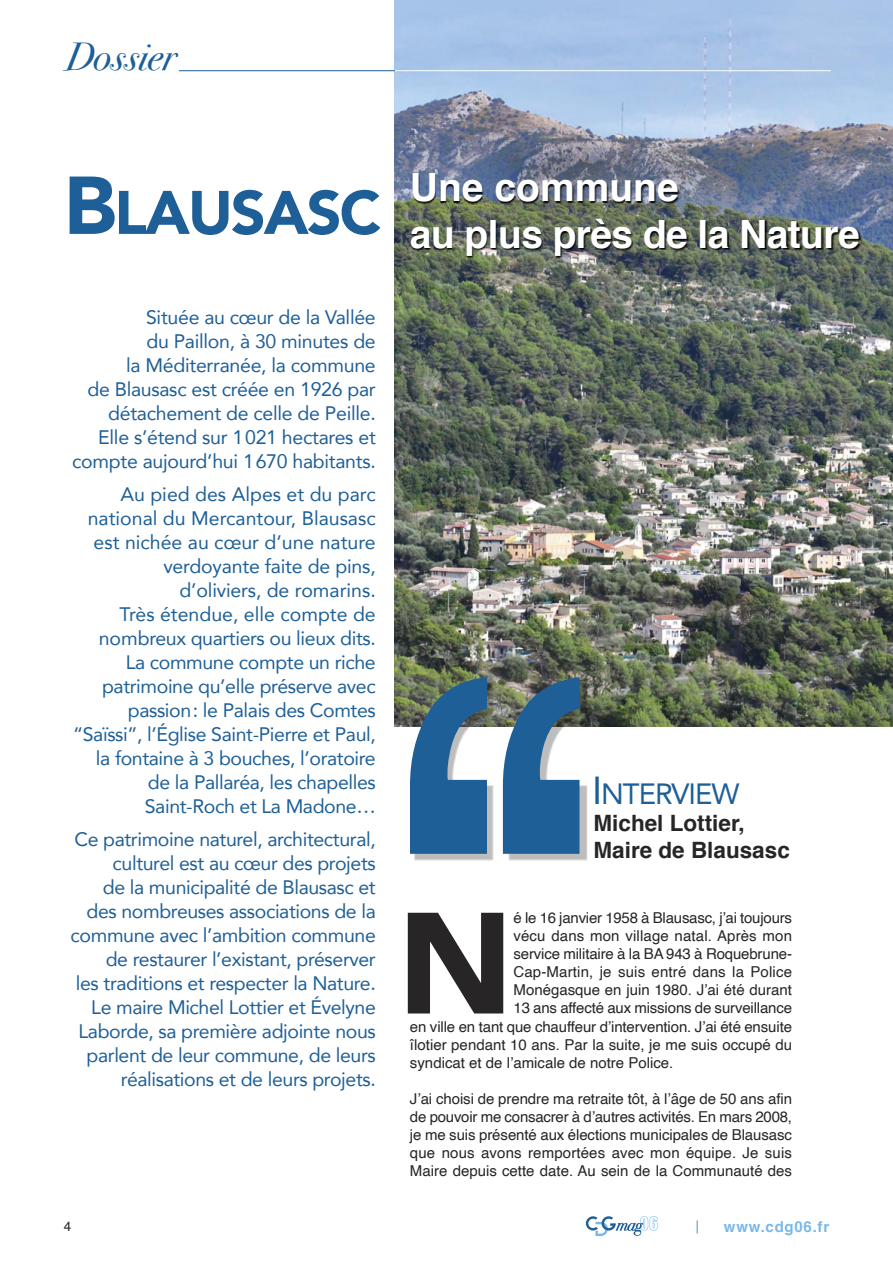
<style>
.page{position:relative;width:893px;height:1263px;background:#fff}
.page>*{position:absolute;margin:0;border:0;box-sizing:border-box;transform-origin:0 0}
.t1{font:900 142.2px "Avenir";color:#272526}
.t2{font:900 60.75px "Avenir";letter-spacing:-.035em;color:#1e5f98}
.t3{font:700 39px "Helvetica";letter-spacing:-.015em;color:#fff}
.t4{font:italic 39px "Bodoni Svty Two OSITCTT";color:#1e5f98}
.t5{font:29.25px "Avenir";letter-spacing:-.035em;color:#1e5f98}
.t6{font:700 22.5px/27px "Helvetica";color:#272526}
.t7{font:19.5px/24px "Avenir";letter-spacing:-.02em;color:#1e5f98;text-align:right}
.t8{font:19.5px/24px "Avenir";color:#1e5f98;text-align:right}
.t9{font:15px/18px "Helvetica";color:#272526;text-align:justify}
.t10{font:700 15px "Helvetica";letter-spacing:.05em;color:#7ab8e8}
.t11{font:13.5px "Helvetica";color:#272526}
.s1{font-size:81px}
.s2{font-size:39px}
</style>
<div class="page">
<img style="left:395px;top:0;width:498px;height:727px">
<svg style="left:696px;top:1220px;width:2px;height:13px"></svg>
<svg style="left:586px;top:1216px;width:72px;height:20px"></svg>
<img style="left:394px;top:161px;width:499px;height:188px">
<hr style="left:181px;top:70px;width:650px;height:1px;background:#fff">
<hr style="left:179px;top:70px;width:216px;height:1px;background:#1e5f98">
<img style="left:414px;top:678px;width:175px;height:183px">
<svg style="left:410px;top:677px;width:169px;height:177px"></svg>
<p class="t4" style="left:65px;top:34px;width:112px">Dossier</p>
<p class="t2" style="left:64px;top:173px;width:319px"><span class="s1">B</span>LAUSASC</p>
<p class="t7" style="left:72px;top:306px;width:305px">Située au cœur de la Vallée<br>du Paillon, à 30 minutes de<br>la Méditerranée, la commune<br>de Blausasc est créée en 1926 par détachement de celle de Peille.<br>Elle s’étend sur 1021 hectares et compte aujourd’hui 1670 habitants.</p>
<p class="t8" style="left:88px;top:483px;width:290px">Au pied des Alpes et du parc national du Mercantour, Blausasc est nichée au cœur d’une nature verdoyante faite de pins, d’oliviers, de romarins.</p>
<p class="t7" style="left:99px;top:603px;width:279px">Très étendue, elle compte de nombreux quartiers ou lieux dits.</p>
<p class="t7" style="left:73px;top:651px;width:304px">La commune compte un riche patrimoine qu’elle préserve avec passion: le Palais des Comtes “Saïssi”, l’Église Saint-Pierre et Paul, la fontaine à 3 bouches, l’oratoire de la Pallaréa, les chapelles<br>Saint-Roch et La Madone…</p>
<p class="t7" style="left:71px;top:828px;width:307px">Ce patrimoine naturel, architectural, culturel est au cœur des projets<br>de la municipalité de Blausasc et des nombreuses associations de la commune avec l’ambition commune de restaurer l’existant, préserver<br>les traditions et respecter la Nature.</p>
<p class="t7" style="left:79px;top:996px;width:299px">Le maire Michel Lottier et Évelyne Laborde, sa première adjointe nous parlent de leur commune, de leurs réalisations et de leurs projets.</p>
<p class="t3" style="left:410px;top:171px;width:270px">Une commune</p>
<p class="t3" style="left:410px;top:217px;width:451px">au plus près de la Nature</p>
<p class="t5" style="left:592px;top:775px;width:149px"><span class="s2">I</span>NTERVIEW</p>
<p class="t6" style="left:593px;top:812px;width:198px">Michel Lottier,<br>Maire de Blausasc</p>
<p class="t1" style="left:398px;top:871px;width:117px">N</p>
<p class="t9" style="left:513px;top:910px;width:280px">é le 16 janvier 1958 à Blausasc, j’ai toujours</p>
<p class="t9" style="left:513px;top:928px;width:280px">vécu dans mon village natal. Après mon</p>
<p class="t9" style="left:513px;top:946px;width:280px">service militaire à la BA 943 à Roquebrune-</p>
<p class="t9" style="left:513px;top:964px;width:280px">Cap-Martin, je suis entré dans la Police</p>
<p class="t9" style="left:513px;top:982px;width:280px">Monégasque en juin 1980. J’ai été durant</p>
<p class="t9" style="left:513px;top:1000px;width:280px">13 ans affecté aux missions de surveillance</p>
<p class="t9" style="left:410px;top:1018px;width:384px">en ville en tant que chauffeur d’intervention. J’ai été ensuite</p>
<p class="t9" style="left:410px;top:1036px;width:384px">îlotier pendant 10 ans. Par la suite, je me suis occupé du</p>
<p class="t9" style="left:410px;top:1054px;width:265px">syndicat et de l’amicale de notre Police.</p>
<p class="t9" style="left:410px;top:1090px;width:384px">J’ai choisi de prendre ma retraite tôt, à l’âge de 50 ans afin de pouvoir me consacrer à d’autres activités. En mars 2008, je me suis présenté aux élections municipales de Blausasc que nous avons remportées avec mon équipe. Je suis Maire depuis cette date. Au sein de la Communauté des</p>
<p class="t11" style="left:64px;top:1220px;width:9px">4</p>
<p class="t10" style="left:724px;top:1220px;width:107px">www.cdg06.fr</p>
</div>
